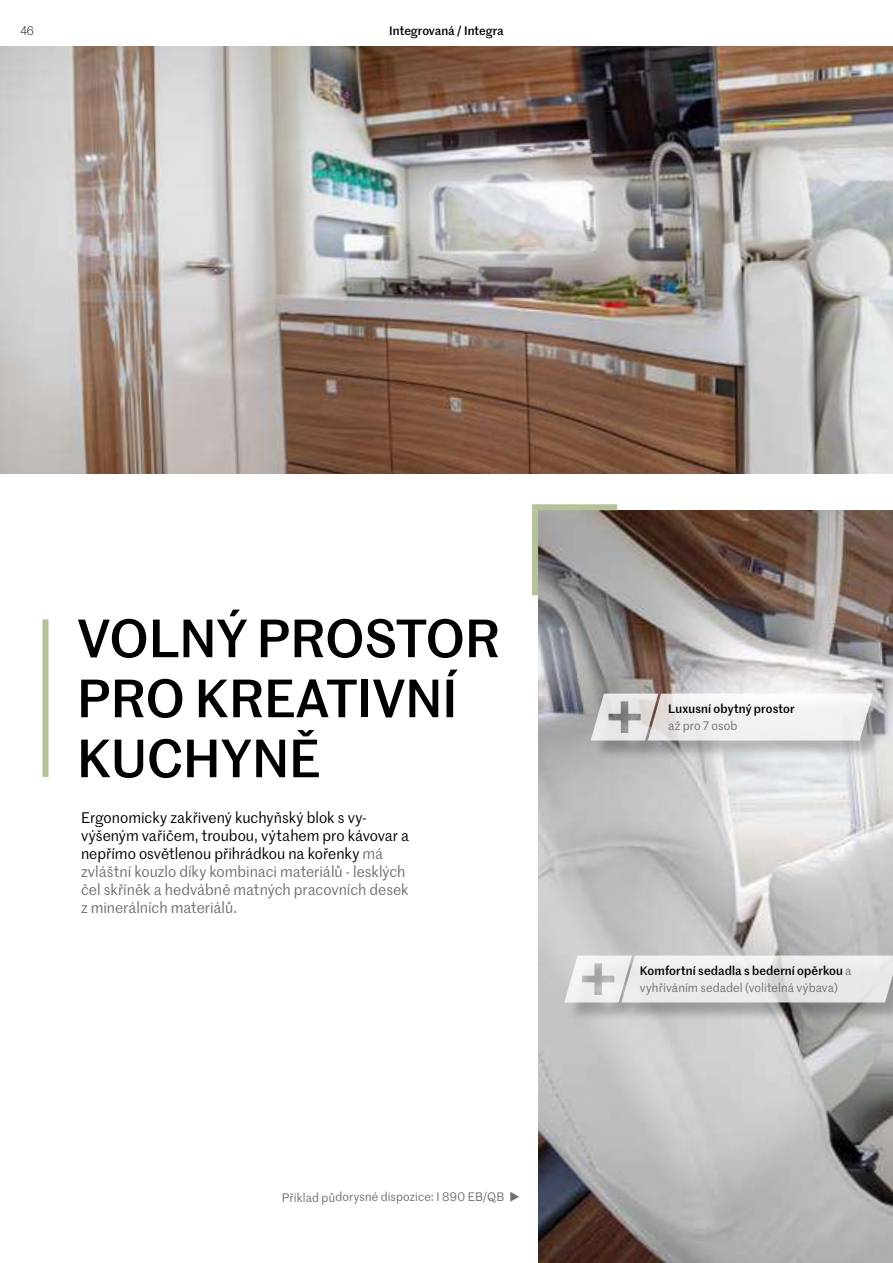
<style>
.page{position:relative;width:893px;height:1263px;background:#fff}
.page>*{position:absolute;margin:0;border:0;box-sizing:border-box;transform-origin:0 0}
.t1{font:500 52.5px/60px "Marr Sans";letter-spacing:-.01em;color:#000}
.t2{font:15px/18px "Marr Sans";color:#000}
.t3{font:12px/16.5px "Marr Sans";letter-spacing:.005em;color:#706f6f}
.t4{font:500 12px "Marr Sans";color:#000}
.t5{font:300 12px "Marr Sans";color:#000}
.s1{color:#706f6f}
.s2{font-weight:500;color:#000}
</style>
<div class="page">
<img style="left:538px;top:510px;width:355px;height:753px">
<div style="left:567px;top:958px;width:326px;height:63px;background:#000;opacity:.3"></div>
<svg style="left:564px;top:955px;width:329px;height:47px"></svg>
<div style="left:593px;top:696px;width:299px;height:63px;background:#000;opacity:.3"></div>
<svg style="left:591px;top:694px;width:282px;height:46px"></svg>
<img style="left:0;top:47px;width:893px;height:426px">
<div style="left:43px;top:619px;width:6px;height:158px;background:#b3c298"></div>
<div style="left:532px;top:510px;width:6px;height:85px;background:#b3c298"></div>
<div style="left:532px;top:504px;width:85px;height:6px;background:#b3c298"></div>
<p class="t5" style="left:21px;top:23px;width:15px">46</p>
<p class="t4" style="left:389px;top:22px;width:116px">Integrovaná / Integra</p>
<h1 class="t1" style="left:77px;top:606px;width:425px">VOLNÝ PROSTOR<br>PRO KREATIVNÍ<br>KUCHYNĚ</h1>
<p class="t2" style="left:81px;top:807px;width:330px">Ergonomicky zakřivený kuchyňský blok s vy&shy;výšeným vařičem, troubou, výtahem pro kávovar a nepřímo osvětlenou přihrádkou na kořenky <span class="s1">má zvláštní kouzlo díky kombinaci materiálů - lesklých čel skříněk a hedvábně matných pracovních desek z minerálních materiálů.</span></p>
<p class="t3" style="left:282px;top:1188px;width:240px">Příklad půdorysné dispozice: I 890 EB/QB ◆</p>
<p class="t4" style="left:668px;top:700px;width:128px">Luxusní obytný prostor</p>
<p class="t3" style="left:668px;top:717px;width:71px">až pro 7 osob</p>
<p class="t3" style="left:640px;top:962px;width:213px"><span class="s2">Komfortní sedadla s bederní opěrkou</span> a vyhříváním sedadel (volitelná výbava)</p>
</div>
